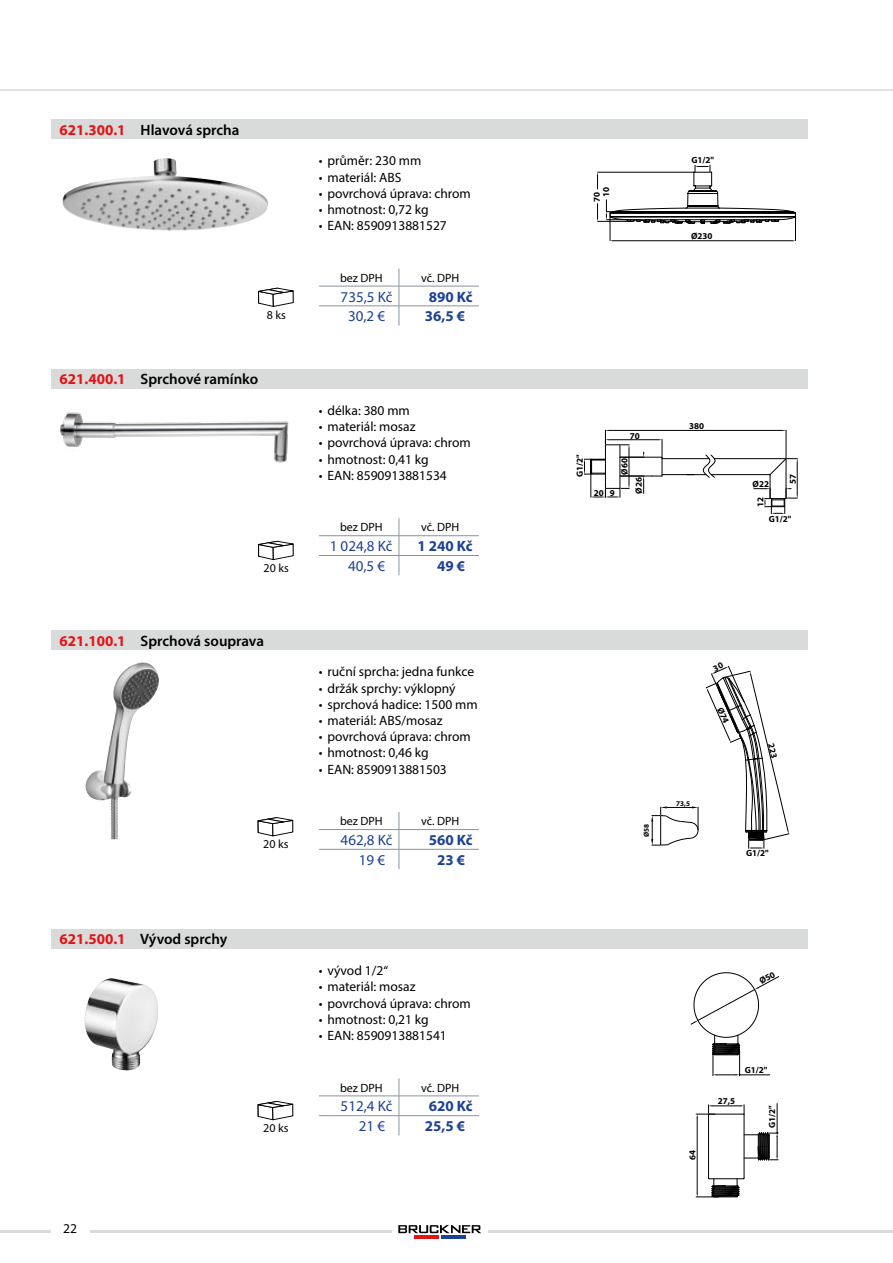
<style>
.page{position:relative;width:893px;height:1263px;background:#fff}
.page>*{position:absolute;margin:0;border:0;box-sizing:border-box;transform-origin:0 0}
.název_výrobku{font:600 15px "Myriad Pro";color:#000}
.kód____cena_Kč____ce{font:15px "Myriad Pro";color:#1d4292}
.kód____cena_Kč____ce-2{font:700 15px "Myriad Pro";color:#1d4292}
.popis_výrobku{font:13.5px "Myriad Pro";color:#000}
.kód____cena_Kč____ce-3{font:12px "Myriad Pro";color:#000}
.t1{font:700 9px/9.1px "Myriad Pro";color:#000;text-align:center}
.t2{font:700 7.2px "Myriad Pro";color:#000}
.s1{font-weight:700;color:#e31416}
</style>
<div class="page">
<hr style="left:0;top:1231px;width:421px;height:2px;background:#d9dada">
<div style="left:51px;top:1223px;width:38px;height:35px;background:#fff"></div>
<hr style="left:464px;top:1231px;width:429px;height:2px;background:#d9dada">
<div style="left:393px;top:1219px;width:95px;height:26px;background:#fff"></div>
<svg style="left:398px;top:1225px;width:83px;height:8px"></svg>
<hr style="left:414px;top:1235px;width:25px;height:3px;background:#e31416">
<hr style="left:441px;top:1235px;width:24px;height:3px;background:#1d4292">
<hr style="left:0;top:89px;width:893px;height:2px;background:#e1e2e2">
<img style="left:62px;top:158px;width:206px;height:73px">
<img style="left:60px;top:412px;width:229px;height:51px">
<hr style="left:319px;top:286px;width:80px;height:1px;background:#88959c">
<hr style="left:399px;top:286px;width:80px;height:1px;background:#88959c">
<hr style="left:319px;top:306px;width:80px;height:1px;background:#88959c">
<hr style="left:399px;top:306px;width:80px;height:1px;background:#88959c">
<svg style="left:399px;top:269px;width:1px;height:57px"></svg>
<hr style="left:319px;top:535px;width:80px;height:1px;background:#88959c">
<hr style="left:399px;top:535px;width:80px;height:1px;background:#88959c">
<hr style="left:319px;top:555px;width:80px;height:1px;background:#88959c">
<hr style="left:399px;top:555px;width:80px;height:1px;background:#88959c">
<svg style="left:399px;top:518px;width:1px;height:57px"></svg>
<hr style="left:319px;top:829px;width:80px;height:1px;background:#88959c">
<hr style="left:399px;top:829px;width:80px;height:1px;background:#88959c">
<hr style="left:319px;top:849px;width:80px;height:1px;background:#88959c">
<hr style="left:399px;top:849px;width:80px;height:1px;background:#88959c">
<svg style="left:399px;top:812px;width:1px;height:57px"></svg>
<hr style="left:319px;top:1095px;width:80px;height:1px;background:#88959c">
<hr style="left:399px;top:1095px;width:80px;height:1px;background:#88959c">
<hr style="left:319px;top:1115px;width:80px;height:1px;background:#88959c">
<hr style="left:399px;top:1115px;width:80px;height:1px;background:#88959c">
<svg style="left:399px;top:1078px;width:1px;height:57px"></svg>
<div style="left:51px;top:119px;width:757px;height:20px;background:#d9dada"></div>
<div style="left:51px;top:369px;width:757px;height:20px;background:#d9dada"></div>
<div style="left:51px;top:630px;width:757px;height:20px;background:#d9dada"></div>
<div style="left:51px;top:929px;width:757px;height:20px;background:#d9dada"></div>
<svg style="left:258px;top:288px;width:36px;height:19px"></svg>
<svg style="left:258px;top:541px;width:36px;height:19px"></svg>
<svg style="left:258px;top:817px;width:36px;height:19px"></svg>
<svg style="left:258px;top:1101px;width:36px;height:19px"></svg>
<hr style="left:597px;top:172px;width:97px;height:1px;background:#000">
<hr style="left:597px;top:221px;width:30px;height:1px;background:#000">
<svg style="left:597px;top:172px;width:1px;height:17px"></svg>
<svg style="left:597px;top:203px;width:1px;height:18px"></svg>
<svg style="left:606px;top:165px;width:190px;height:76px"></svg>
<hr style="left:620px;top:457px;width:42px;height:1px;background:#000">
<hr style="left:620px;top:476px;width:42px;height:1px;background:#000">
<hr style="left:662px;top:458px;width:47px;height:1px;background:#000">
<hr style="left:662px;top:474px;width:44px;height:1px;background:#000">
<hr style="left:714px;top:458px;width:72px;height:1px;background:#000">
<hr style="left:711px;top:474px;width:59px;height:1px;background:#000">
<svg style="left:703px;top:454px;width:13px;height:24px"></svg>
<hr style="left:608px;top:439px;width:51px;height:1px;background:#000">
<svg style="left:659px;top:439px;width:4px;height:37px"></svg>
<hr style="left:608px;top:430px;width:175px;height:1px;background:#000">
<svg style="left:754px;top:430px;width:44px;height:84px"></svg>
<svg style="left:584px;top:430px;width:60px;height:68px"></svg>
<img style="left:85px;top:666px;width:45px;height:173px">
<svg style="left:696px;top:1103px;width:82px;height:94px"></svg>
<img style="left:84px;top:978px;width:74px;height:93px">
<svg style="left:651px;top:665px;width:138px;height:184px"></svg>
<svg style="left:691px;top:972px;width:88px;height:104px"></svg>
<p class="název_výrobku" style="left:60px;top:120px;width:181px"><span class="s1">621.300.1</span> Hlavová sprcha</p>
<p class="kód____cena_Kč____ce-3" style="left:267px;top:307px;width:21px">8 ks</p>
<p class="název_výrobku" style="left:60px;top:370px;width:200px"><span class="s1">621.400.1</span> Sprchové ramínko</p>
<p class="kód____cena_Kč____ce-3" style="left:264px;top:560px;width:27px">20 ks</p>
<p class="název_výrobku" style="left:60px;top:631px;width:206px"><span class="s1">621.100.1</span> Sprchová souprava</p>
<p class="název_výrobku" style="left:60px;top:930px;width:169px"><span class="s1">621.500.1</span> Vývod sprchy</p>
<p class="kód____cena_Kč____ce-3" style="left:263px;top:837px;width:27px">20 ks</p>
<p class="kód____cena_Kč____ce-3" style="left:263px;top:1120px;width:27px">20 ks</p>
<p class="popis_výrobku" style="left:319px;top:153px;width:104px">• průměr: 230 mm</p>
<p class="popis_výrobku" style="left:319px;top:169px;width:84px">• materiál: ABS</p>
<p class="popis_výrobku" style="left:319px;top:185px;width:153px">• povrchová úprava: chrom</p>
<p class="popis_výrobku" style="left:319px;top:201px;width:111px">• hmotnost: 0,72 kg</p>
<p class="popis_výrobku" style="left:319px;top:217px;width:129px">• EAN: 8590913881527</p>
<p class="kód____cena_Kč____ce-3" style="left:340px;top:270px;width:44px">bez DPH</p>
<p class="kód____cena_Kč____ce-3" style="left:421px;top:270px;width:40px">vč. DPH</p>
<p class="kód____cena_Kč____ce" style="left:341px;top:287px;width:53px">735,5 Kč</p>
<p class="kód____cena_Kč____ce-2" style="left:429px;top:287px;width:45px">890 Kč</p>
<p class="kód____cena_Kč____ce" style="left:348px;top:307px;width:39px">30,2 €</p>
<p class="kód____cena_Kč____ce-2" style="left:425px;top:306px;width:42px">36,5 €</p>
<p class="popis_výrobku" style="left:319px;top:402px;width:92px">• délka: 380 mm</p>
<p class="popis_výrobku" style="left:319px;top:418px;width:98px">• materiál: mosaz</p>
<p class="popis_výrobku" style="left:319px;top:435px;width:153px">• povrchová úprava: chrom</p>
<p class="popis_výrobku" style="left:319px;top:451px;width:111px">• hmotnost: 0,41 kg</p>
<p class="popis_výrobku" style="left:319px;top:467px;width:129px">• EAN: 8590913881534</p>
<p class="kód____cena_Kč____ce-3" style="left:340px;top:520px;width:44px">bez DPH</p>
<p class="kód____cena_Kč____ce-3" style="left:421px;top:520px;width:40px">vč. DPH</p>
<p class="kód____cena_Kč____ce" style="left:330px;top:537px;width:64px">1 024,8 Kč</p>
<p class="kód____cena_Kč____ce-2" style="left:417px;top:536px;width:57px">1 240 Kč</p>
<p class="kód____cena_Kč____ce" style="left:348px;top:557px;width:39px">40,5 €</p>
<p class="kód____cena_Kč____ce-2" style="left:437px;top:556px;width:30px">49 €</p>
<p class="popis_výrobku" style="left:319px;top:663px;width:157px">• ruční sprcha: jedna funkce</p>
<p class="popis_výrobku" style="left:319px;top:680px;width:138px">• držák sprchy: výklopný</p>
<p class="popis_výrobku" style="left:319px;top:696px;width:160px">• sprchová hadice: 1500 mm</p>
<p class="popis_výrobku" style="left:319px;top:712px;width:125px">• materiál: ABS/mosaz</p>
<p class="popis_výrobku" style="left:319px;top:728px;width:153px">• povrchová úprava: chrom</p>
<p class="popis_výrobku" style="left:319px;top:744px;width:111px">• hmotnost: 0,46 kg</p>
<p class="popis_výrobku" style="left:319px;top:761px;width:129px">• EAN: 8590913881503</p>
<p class="kód____cena_Kč____ce-3" style="left:340px;top:814px;width:44px">bez DPH</p>
<p class="kód____cena_Kč____ce-3" style="left:421px;top:814px;width:40px">vč. DPH</p>
<p class="kód____cena_Kč____ce" style="left:341px;top:831px;width:53px">462,8 Kč</p>
<p class="kód____cena_Kč____ce-2" style="left:429px;top:830px;width:45px">560 Kč</p>
<p class="kód____cena_Kč____ce" style="left:359px;top:850px;width:28px">19 €</p>
<p class="kód____cena_Kč____ce-2" style="left:437px;top:850px;width:30px">23 €</p>
<p class="popis_výrobku" style="left:319px;top:962px;width:71px">• vývod 1/2“</p>
<p class="popis_výrobku" style="left:319px;top:978px;width:98px">• materiál: mosaz</p>
<p class="popis_výrobku" style="left:319px;top:995px;width:153px">• povrchová úprava: chrom</p>
<p class="popis_výrobku" style="left:319px;top:1011px;width:111px">• hmotnost: 0,21 kg</p>
<p class="popis_výrobku" style="left:319px;top:1027px;width:129px">• EAN: 8590913881541</p>
<p class="kód____cena_Kč____ce-3" style="left:340px;top:1080px;width:44px">bez DPH</p>
<p class="kód____cena_Kč____ce-3" style="left:421px;top:1080px;width:40px">vč. DPH</p>
<p class="kód____cena_Kč____ce" style="left:341px;top:1097px;width:53px">512,4 Kč</p>
<p class="kód____cena_Kč____ce-2" style="left:429px;top:1096px;width:45px">620 Kč</p>
<p class="kód____cena_Kč____ce" style="left:359px;top:1117px;width:28px">21 €</p>
<p class="kód____cena_Kč____ce-2" style="left:425px;top:1116px;width:42px">25,5 €</p>
<p class="popis_výrobku" style="left:63px;top:1220px;width:15px">22</p>
<p class="t1" style="left:592px;top:202px;width:16px;rotate:-90deg">70<br>10</p>
<p class="t1" style="left:691px;top:155px;width:24px">G1/2"</p>
<p class="t1" style="left:691px;top:231px;width:23px">Ø230</p>
<p class="t1" style="left:630px;top:431px;width:11px">70</p>
<p class="t1" style="left:575px;top:477px;width:24px;rotate:-90deg">G1/2"</p>
<p class="t1" style="left:620px;top:475px;width:18px;rotate:-90deg">Ø60</p>
<p class="t1" style="left:634px;top:494px;width:18px;rotate:-90deg">Ø26</p>
<p class="t1" style="left:594px;top:488px;width:23px">20 9</p>
<p class="t1" style="left:689px;top:421px;width:16px">380</p>
<p class="t1" style="left:788px;top:484px;width:11px;rotate:-90deg">57</p>
<p class="t1" style="left:769px;top:514px;width:24px">G1/2"</p>
<p class="t1" style="left:752px;top:479px;width:18px">Ø22</p>
<p class="t1" style="left:755px;top:507px;width:11px;rotate:-90deg">12</p>
<p class="t2" style="left:642px;top:837px;width:15px;rotate:-90deg">Ø58</p>
<p class="t2" style="left:676px;top:798px;width:15px">73,5</p>
<p class="t1" style="left:746px;top:848px;width:24px">G1/2"</p>
<p class="t1" style="left:687px;top:1160px;width:11px;rotate:-90deg">64</p>
<p class="t1" style="left:718px;top:1095px;width:19px">27,5</p>
<p class="t1" style="left:745px;top:1065px;width:24px">G1/2"</p>
<p class="t1" style="left:767px;top:1128px;width:24px;rotate:-90deg">G1/2"</p>
</div>
